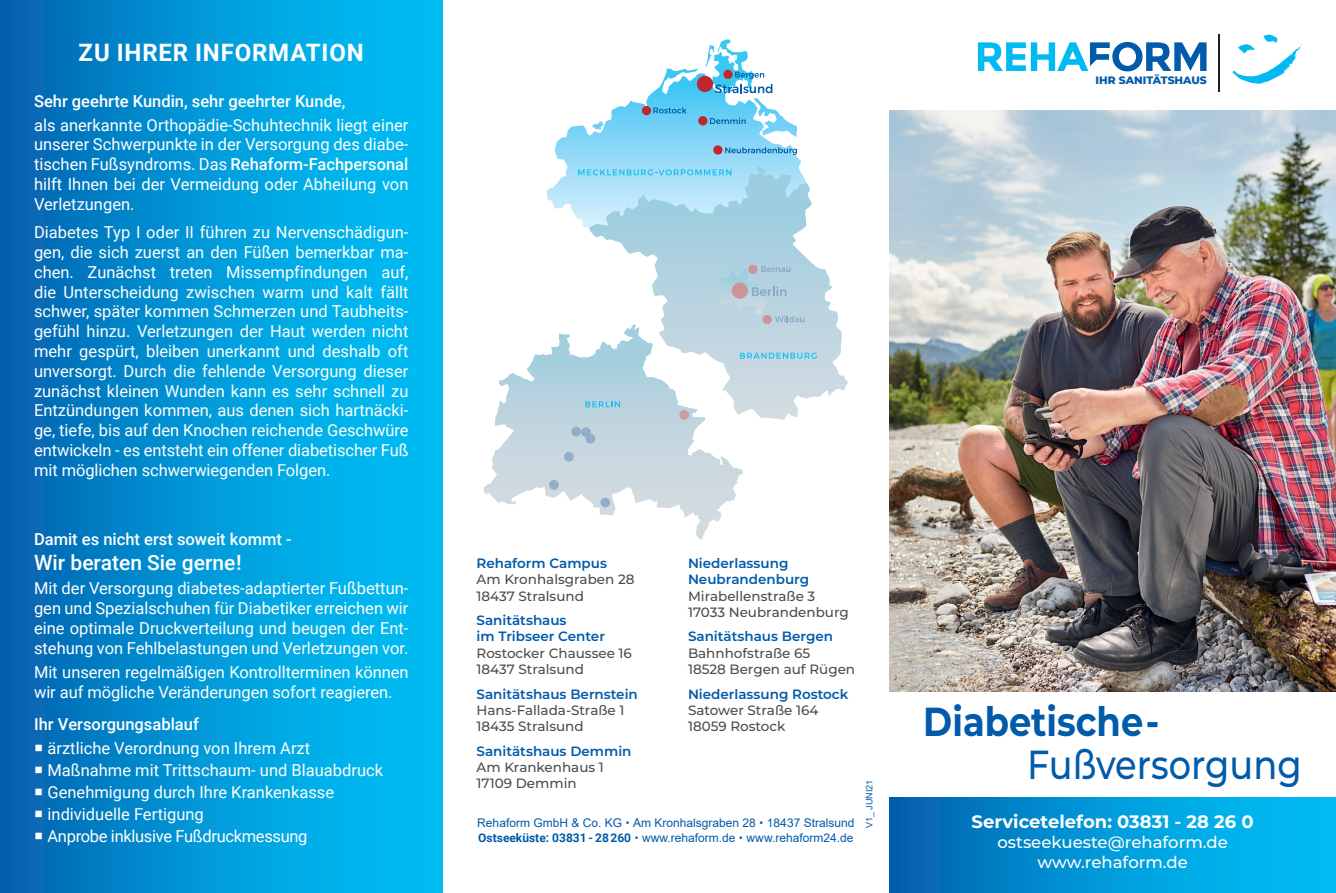
<style>
.page{position:relative;width:1336px;height:893px;background:#fff}
.page>*{position:absolute;margin:0;border:0;box-sizing:border-box;transform-origin:0 0}
.t1{font:500 40.5px "Montserrat";color:#015aaa;scale:.87 1}
.t2{font:700 40.5px "Montserrat";color:#015aaa;scale:.87 1}
.t3{font:700 24px "Roboto";letter-spacing:.035em;color:#fff}
.t4{font:500 21px "Roboto";color:#fff}
.t5{font:700 18px "Montserrat";color:#fff}
.t6{font:16.5px/19.8px "Roboto";color:#fff;text-align:justify}
.t7{font:500 16.5px "Roboto";color:#fff}
.t8{font:500 16.5px/19.8px "Montserrat";color:#fff;text-align:center}
.t9{font:16.5px "Roboto";letter-spacing:-.02em;color:#fff}
.t10{font:500 13.5px/16.2px "Montserrat";color:#4b4c4d}
.t11{font:600 13.5px/16.2px "Montserrat";color:#015aaa}
.t12{font:12px/15px "Arial";color:#015aaa}
.t13{font:800 10.65px "Montserrat";color:#015aaa}
.t14{font:9px "Arial";color:#015aaa}
.s1{font-weight:500}
.s2{font-family:"Roboto";font-weight:700}
</style>
<div class="page">
<div style="left:889px;top:797px;width:446px;height:96px;background:linear-gradient(to right,#0365b2,#00c7fb)"></div>
<div style="left:0;top:0;width:442px;height:893px;background:linear-gradient(to right,#0367b3,#00c7fb)"></div>
<svg style="left:725px;top:147px;width:71px;height:8px"></svg>
<svg style="left:578px;top:169px;width:11px;height:6px"></svg>
<svg style="left:631px;top:39px;width:141px;height:85px"></svg>
<div style="left:723px;top:70px;width:9px;height:9px;background:#c0262d;border-radius:50%"></div>
<div style="left:713px;top:145px;width:9px;height:10px;background:#c0262d;border-radius:50%"></div>
<svg style="left:589px;top:166px;width:258px;height:254px"></svg>
<svg style="left:483px;top:324px;width:259px;height:215px"></svg>
<svg style="left:740px;top:353px;width:76px;height:6px"></svg>
<svg style="left:499px;top:325px;width:134px;height:82px"></svg>
<svg style="left:977px;top:42px;width:229px;height:29px"></svg>
<svg style="left:1232px;top:34px;width:70px;height:50px"></svg>
<hr style="left:1217px;top:35px;width:2px;height:57px;background:#231f20">
<img style="left:889px;top:111px;width:446px;height:580px">
<h2 class="t3" style="left:79px;top:35px;width:287px">ZU IHRER INFORMATION</h2>
<p class="t7" style="left:34px;top:89px;width:313px">Sehr geehrte Kundin, sehr geehrter Kunde,</p>
<p class="t6" style="left:34px;top:114px;width:376px">als anerkannte Orthopädie-Schuhtechnik liegt einer unserer Schwerpunkte in der Versorgung des diabe&shy;tischen Fußsyndroms. Das <span class="s1">Rehaform-Fachpersonal </span>hilft Ihnen bei der Vermeidung oder Abheilung von Verletzungen.</p>
<p class="t6" style="left:34px;top:222px;width:376px">Diabetes Typ I oder II führen zu Nervenschädigun&shy;gen, die sich zuerst an den Füßen bemerkbar ma&shy;chen. Zunächst treten Missempfindungen auf, die Unterscheidung zwischen warm und kalt fällt schwer, später kommen Schmerzen und Taubheits&shy;gefühl hinzu. Verletzungen der Haut werden nicht mehr gespürt, bleiben unerkannt und deshalb oft unversorgt. Durch die fehlende Versorgung dieser zunächst kleinen Wunden kann es sehr schnell zu Entzündungen kommen, aus denen sich hartnäcki&shy;ge, tiefe, bis auf den Knochen reichende Geschwüre entwickeln - es entsteht ein offener diabetischer Fuß mit möglichen schwerwiegenden Folgen.</p>
<p class="t7" style="left:34px;top:528px;width:259px">Damit es nicht erst soweit kommt -</p>
<p class="t4" style="left:34px;top:548px;width:209px">Wir beraten Sie gerne!</p>
<p class="t6" style="left:34px;top:578px;width:376px">Mit der Versorgung diabetes-adaptierter Fußbettun&shy;gen und Spezialschuhen für Diabetiker erreichen wir eine optimale Druckverteilung und beugen der Ent&shy;stehung von Fehlbelastungen und Verletzungen vor.</p>
<p class="t6" style="left:34px;top:661px;width:376px">Mit unseren regelmäßigen Kontrollterminen können wir auf mögliche Veränderungen sofort reagieren.</p>
<p class="t7" style="left:34px;top:713px;width:166px">Ihr Versorgungsablauf</p>
<p class="t6" style="left:34px;top:738px;width:277px">○ ärztliche Verordnung von Ihrem Arzt</p>
<p class="t6" style="left:34px;top:760px;width:350px">○ Maßnahme mit Trittschaum- und Blauabdruck</p>
<p class="t6" style="left:34px;top:782px;width:302px">○ Genehmigung durch Ihre Krankenkasse</p>
<p class="t6" style="left:34px;top:804px;width:171px">○ individuelle Fertigung</p>
<p class="t9" style="left:34px;top:824px;width:275px">○ Anprobe inklusive Fußdruckmessung</p>
<p class="t13" style="left:1095px;top:73px;width:113px">IHR SANITÄTSHAUS</p>
<p class="t11" style="left:476px;top:555px;width:132px">Rehaform Campus</p>
<p class="t10" style="left:476px;top:571px;width:159px">Am Kronhalsgraben 28<br>18437 Stralsund</p>
<p class="t11" style="left:476px;top:612px;width:130px">Sanitätshaus<br>im Tribseer Center</p>
<p class="t10" style="left:476px;top:644px;width:157px">Rostocker Chaussee 16<br>18437 Stralsund</p>
<p class="t11" style="left:476px;top:685px;width:163px">Sanitätshaus Bernstein</p>
<p class="t10" style="left:476px;top:701px;width:149px">Hans-Fallada-Straße 1<br>18435 Stralsund</p>
<p class="t11" style="left:476px;top:742px;width:156px">Sanitätshaus Demmin</p>
<p class="t10" style="left:476px;top:758px;width:129px">Am Krankenhaus 1<br>17109 Demmin</p>
<p class="t11" style="left:688px;top:555px;width:123px">Niederlassung<br>Neubrandenburg</p>
<p class="t10" style="left:688px;top:587px;width:162px">Mirabellenstraße 3<br>17033 Neubrandenburg</p>
<p class="t11" style="left:688px;top:628px;width:146px">Sanitätshaus Bergen</p>
<p class="t10" style="left:688px;top:644px;width:169px">Bahnhofstraße 65<br>18528 Bergen auf Rügen</p>
<p class="t11" style="left:688px;top:685px;width:162px">Niederlassung Rostock</p>
<p class="t10" style="left:688px;top:701px;width:132px">Satower Straße 164<br>18059 Rostock</p>
<p class="t12" style="left:477px;top:815px;width:378px">Rehaform GmbH &amp; Co. KG Am Kronhalsgraben 28 18437 Stralsund<br><span class="s2">Ostseeküste: 03831 - 28 260</span> www.rehaform.de www.rehaform24.de</p>
<p class="t14" style="left:862px;top:828px;width:50px;rotate:-90deg">V1_ JUNI21</p>
<h1 class="t2" style="left:923px;top:692px;width:273px">Diabetische-</h1>
<h1 class="t1" style="left:1026px;top:737px;width:317px">Fußversorgung</h1>
<p class="t5" style="left:971px;top:809px;width:283px">Servicetelefon: 03831 - 28 26 0</p>
<p class="t8" style="left:997px;top:831px;width:232px">ostseekueste@rehaform.de www.rehaform.de</p>
</div>
